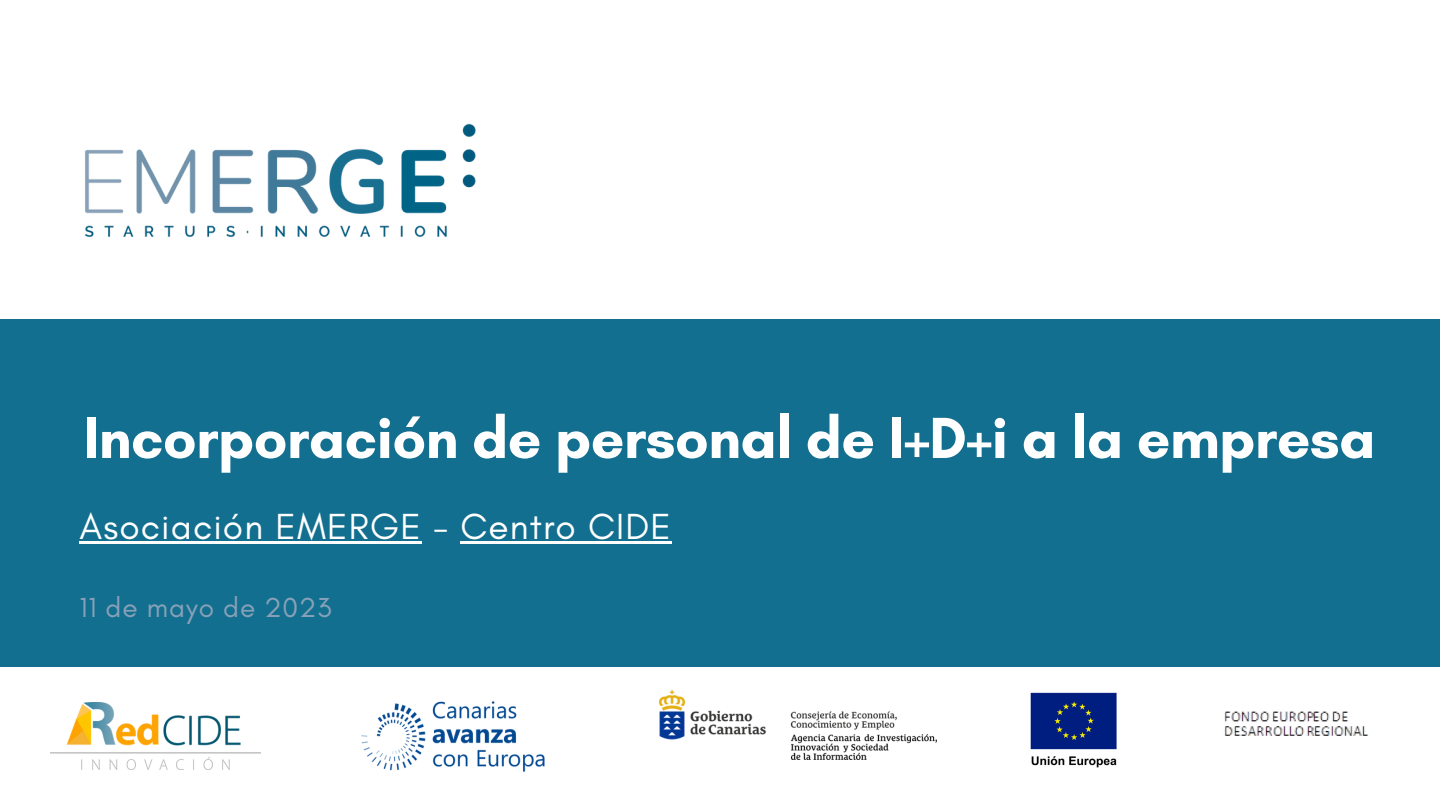
<style>
.page{position:relative;width:1440px;height:810px;background:#fff}
.page>*{position:absolute;margin:0;border:0;box-sizing:border-box;transform-origin:0 0}
.t1{font:700 59px "Glacial Indifference";letter-spacing:-.01em;color:#fff}
.t2{font:37px "Glacial Indifference";letter-spacing:.03em;color:#fff}
.t3{font:28px "Glacial Indifference";letter-spacing:.03em;color:#88a1b8}
</style>
<div class="page">
<div style="left:0;top:319px;width:1440px;height:348px;background:#136f8f"></div>
<img style="left:85px;top:123px;width:391px;height:114px">
<hr style="left:79px;top:541px;width:343px;height:3px;background:#fff">
<hr style="left:460px;top:541px;width:212px;height:3px;background:#fff">
<img style="left:50px;top:702px;width:210px;height:68px">
<img style="left:361px;top:701px;width:184px;height:71px">
<img style="left:659px;top:690px;width:277px;height:70px">
<img style="left:1030px;top:692px;width:87px;height:76px">
<img style="left:1224px;top:711px;width:145px;height:25px">
<p class="t1" style="left:83px;top:402px;width:1294px">Incorporación de personal de I+D+i a la empresa</p>
<p class="t2" style="left:79px;top:504px;width:593px">Asociación EMERGE - Centro CIDE</p>
<p class="t3" style="left:79px;top:590px;width:254px">11 de mayo de 2023</p>
</div>
